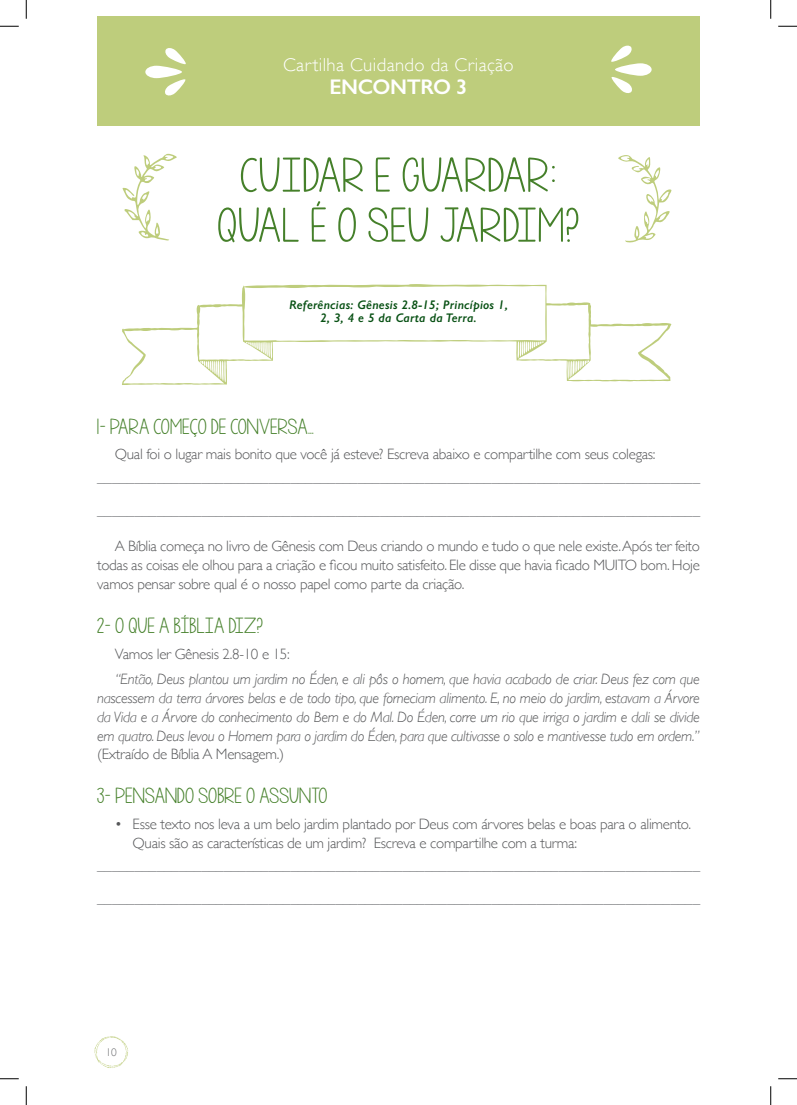
<style>
.page{position:relative;width:797px;height:1105px;background:#fff}
.page>*{position:absolute;margin:0;border:0;box-sizing:border-box;transform-origin:0 0}
.t1{font:50px "KG One More Night";letter-spacing:.04em;color:#45802a}
.t2{font:22.5px "KG One More Night";letter-spacing:.03em;color:#45802a}
.t3{font:600 21.25px "Gill Sans";letter-spacing:-.02em;color:#fff}
.t4{font:300 18.75px "Gill Sans";letter-spacing:.02em;color:#fff}
.t5{font:300 15px/18.8px "Gill Sans";letter-spacing:-.02em;color:#57585a;text-align:justify}
.t6{font:italic 300 15px/18.8px "Gill Sans";letter-spacing:-.02em;color:#57585a;text-align:justify}
.t7{font:300 15px "Gill Sans";color:#808285}
.t8{font:italic 600 12.5px/13.8px "Gill Sans";letter-spacing:.02em;color:#075013;text-align:center}
.t9{font:300 11.25px "Gill Sans";color:#6c6d70}
</style>
<div class="page">
<div style="left:97px;top:16px;width:602px;height:109px;background:#becd7c"></div>
<svg style="left:94px;top:1036px;width:34px;height:32px"></svg>
<svg style="left:145px;top:48px;width:41px;height:48px"></svg>
<svg style="left:611px;top:45px;width:40px;height:48px"></svg>
<svg style="left:618px;top:155px;width:53px;height:88px"></svg>
<svg style="left:123px;top:154px;width:54px;height:87px"></svg>
<svg style="left:122px;top:284px;width:549px;height:101px"></svg>
<svg style="left:0;top:25px;width:19px;height:2px"></svg>
<svg style="left:778px;top:25px;width:19px;height:2px"></svg>
<svg style="left:0;top:1078px;width:19px;height:1px"></svg>
<svg style="left:778px;top:1078px;width:19px;height:1px"></svg>
<svg style="left:25px;top:0;width:2px;height:19px"></svg>
<svg style="left:25px;top:1086px;width:2px;height:19px"></svg>
<svg style="left:770px;top:0;width:1px;height:19px"></svg>
<svg style="left:770px;top:1086px;width:1px;height:19px"></svg>
<p class="t4" style="left:283px;top:50px;width:232px">Cartilha Cuidando da Criação</p>
<h3 class="t3" style="left:329px;top:74px;width:139px">ENCONTRO 3</h3>
<h1 class="t1" style="left:240px;top:150px;width:41px">CUIDAR</h1>
<h1 class="t1" style="left:375px;top:150px;width:69px">E GUARDAR</h1>
<h1 class="t1" style="left:550px;top:150px;width:8px">:</h1>
<h1 class="t1" style="left:218px;top:200px;width:22px">QUAL</h1>
<h1 class="t1" style="left:311px;top:200px;width:168px">É O SEU JARDIM</h1>
<h1 class="t1" style="left:565px;top:200px;width:15px">?</h1>
<p class="t8" style="left:289px;top:297px;width:220px">Referências: Gênesis 2.8-15; Princípios 1,<br>2, 3, 4 e 5 da Carta da Terra.</p>
<h2 class="t2" style="left:97px;top:415px;width:218px">1- PARA COMEÇO DE CONVERSA…</h2>
<p class="t5" style="left:115px;top:444px;width:542px">Qual foi o lugar mais bonito que você já esteve? Escreva abaixo e compartilhe com seus colegas:</p>
<p class="t7" style="left:97px;top:465px;width:604px">_________________________________________________________________________________</p>
<p class="t7" style="left:97px;top:498px;width:604px">_________________________________________________________________________________</p>
<p class="t5" style="left:97px;top:536px;width:604px;text-indent:18px">A Bíblia começa no livro de Gênesis com Deus criando o mundo e tudo o que nele existe. Após ter feito todas as coisas ele olhou para a criação e ficou muito satisfeito. Ele disse que havia ficado MUITO bom. Hoje vamos pensar sobre qual é o nosso papel como parte da criação.</p>
<h2 class="t2" style="left:97px;top:614px;width:167px">2- O QUE A BÍBLIA DIZ?</h2>
<p class="t5" style="left:115px;top:643px;width:176px">Vamos ler Gênesis 2.8-10 e 15:</p>
<p class="t6" style="left:97px;top:670px;width:604px;text-indent:18px">“Então, Deus plantou um jardim no Éden, e ali pôs o homem, que havia acabado de criar. Deus fez com que nascessem da terra árvores belas e de todo tipo, que forneciam alimento. E, no meio do jardim, estavam a Árvore da Vida e a Árvore do conhecimento do Bem e do Mal. Do Éden, corre um rio que irriga o jardim e dali se divide em quatro. Deus levou o Homem para o jardim do Éden, para que cultivasse o solo e mantivesse tudo em ordem.”</p>
<p class="t5" style="left:97px;top:744px;width:188px">(Extraído de Bíblia A Mensagem.)</p>
<h2 class="t2" style="left:97px;top:784px;width:232px">3- PENSANDO SOBRE O ASSUNTO</h2>
<p class="t5" style="left:133px;top:814px;width:560px;text-indent:-18px">• Esse texto nos leva a um belo jardim plantado por Deus com árvores belas e boas para o alimento.<br>Quais são as características de um jardim? Escreva e compartilhe com a turma:</p>
<p class="t7" style="left:97px;top:853px;width:604px">_________________________________________________________________________________</p>
<p class="t7" style="left:97px;top:887px;width:604px">_________________________________________________________________________________</p>
<p class="t9" style="left:106px;top:1043px;width:13px">10</p>
</div>
